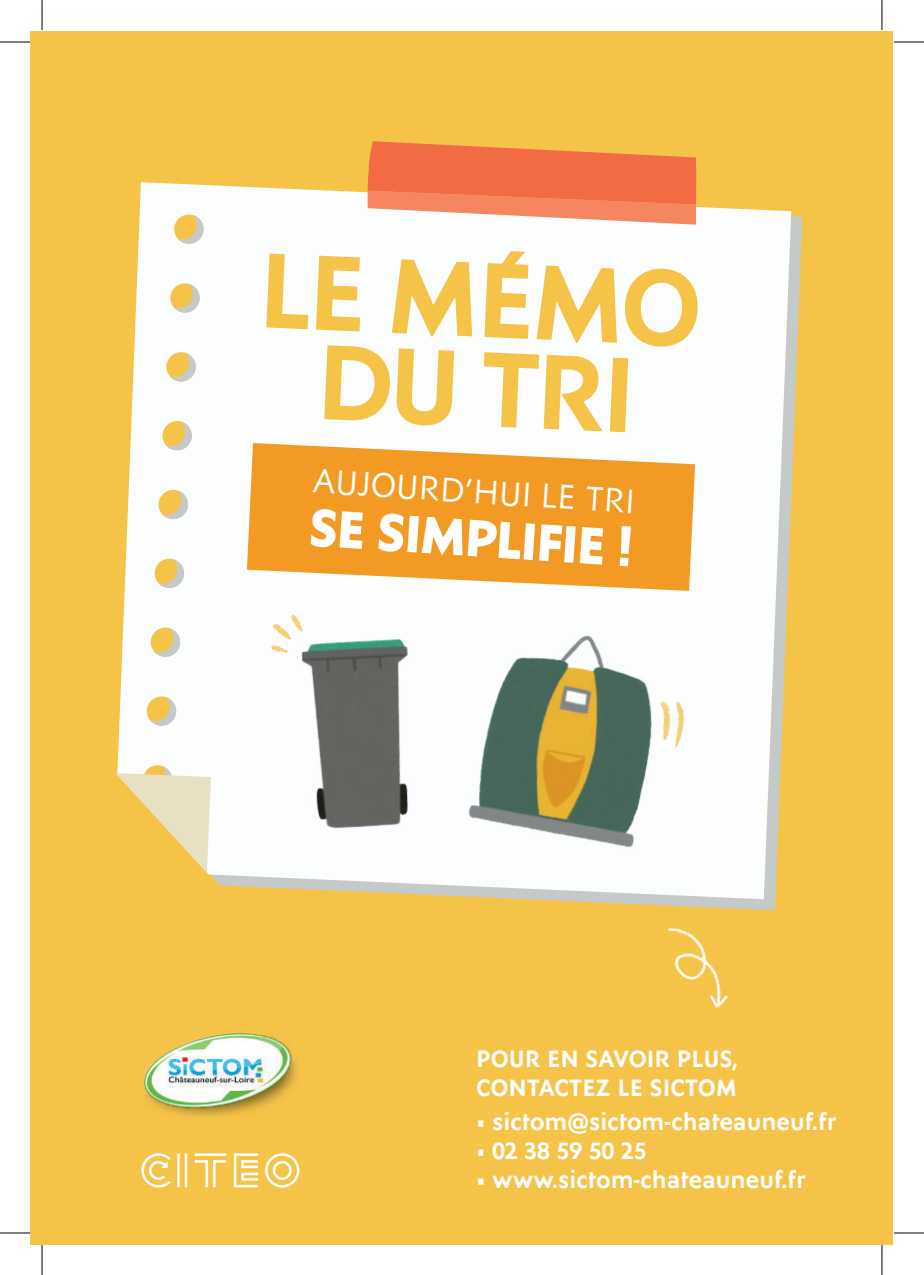
<style>
.page{position:relative;width:924px;height:1275px;background:#fff}
.page>*{position:absolute;margin:0;border:0;box-sizing:border-box;transform-origin:0 0}
.t1{font:700 108.4px/88.6px "Ysans Std";color:#f6c349;text-align:center}
.t2{font:800 53.2px "Ysans Std";color:#fff}
.t3{font:34.6px "Ysans Std";color:#fff}
.t4{font:700 24px/28.8px "Ysans Std";color:#fff}
.s1{font-weight:400}
</style>
<div class="page">
<div style="left:31px;top:31px;width:861px;height:1213px;background:#f6c349"></div>
<svg style="left:524px;top:216px;width:278px;height:694px"></svg>
<svg style="left:117px;top:182px;width:673px;height:717px;background:#f8f7f0"></svg>
<svg style="left:367px;top:141px;width:329px;height:84px;background:#f3895c"></svg>
<svg style="left:247px;top:443px;width:447px;height:148px;background:#f3a945"></svg>
<img style="left:144px;top:1033px;width:153px;height:83px">
<svg style="left:141px;top:1153px;width:158px;height:34px"></svg>
<img style="left:292px;top:631px;width:132px;height:209px">
<img style="left:434px;top:603px;width:254px;height:251px">
<img style="left:262px;top:607px;width:51px;height:51px">
<img style="left:626px;top:675px;width:96px;height:96px">
<svg style="left:174px;top:214px;width:30px;height:30px"></svg>
<svg style="left:178px;top:215px;width:26px;height:29px"></svg>
<svg style="left:170px;top:283px;width:30px;height:30px"></svg>
<svg style="left:174px;top:284px;width:26px;height:29px"></svg>
<svg style="left:166px;top:352px;width:30px;height:30px"></svg>
<svg style="left:170px;top:353px;width:26px;height:29px"></svg>
<svg style="left:162px;top:420px;width:30px;height:31px"></svg>
<svg style="left:166px;top:422px;width:26px;height:29px"></svg>
<svg style="left:158px;top:489px;width:30px;height:30px"></svg>
<svg style="left:162px;top:490px;width:26px;height:29px"></svg>
<svg style="left:154px;top:558px;width:30px;height:30px"></svg>
<svg style="left:158px;top:559px;width:26px;height:29px"></svg>
<svg style="left:150px;top:627px;width:30px;height:30px"></svg>
<svg style="left:154px;top:628px;width:26px;height:29px"></svg>
<svg style="left:146px;top:696px;width:30px;height:30px"></svg>
<svg style="left:151px;top:697px;width:25px;height:29px"></svg>
<svg style="left:116px;top:766px;width:95px;height:106px"></svg>
<img style="left:667px;top:927px;width:61px;height:81px">
<hr style="left:0;top:42px;width:30px;height:1px;background:#000">
<hr style="left:893px;top:42px;width:30px;height:1px;background:#000">
<hr style="left:0;top:1232px;width:30px;height:1px;background:#000">
<hr style="left:893px;top:1232px;width:30px;height:1px;background:#000">
<hr style="left:42px;top:0;width:1px;height:30px;background:#000">
<hr style="left:42px;top:1245px;width:1px;height:30px;background:#000">
<hr style="left:881px;top:0;width:1px;height:30px;background:#000">
<hr style="left:881px;top:1245px;width:1px;height:30px;background:#000">
<h1 class="t1" style="left:260px;top:248px;width:446px;rotate:3deg">LE MÉMO<br>DU TRI</h1>
<h3 class="t3" style="left:314px;top:464px;width:324px;rotate:4deg">AUJOURD’HUI LE TRI</h3>
<h2 class="t2" style="left:311px;top:495px;width:327px;rotate:4deg">SE SIMPLIFIE !</h2>
<p class="t4" style="left:476px;top:1045px;width:263px">POUR EN SAVOIR PLUS,<br>CONTACTEZ LE SICTOM</p>
<p class="t4" style="left:476px;top:1108px;width:362px"><span class="s1">•</span> sictom@sictom-chateauneuf.fr</p>
<p class="t4" style="left:476px;top:1137px;width:172px"><span class="s1">•</span> 02 38 59 50 25</p>
<p class="t4" style="left:476px;top:1166px;width:331px"><span class="s1">•</span> www.sictom-chateauneuf.fr</p>
</div>
